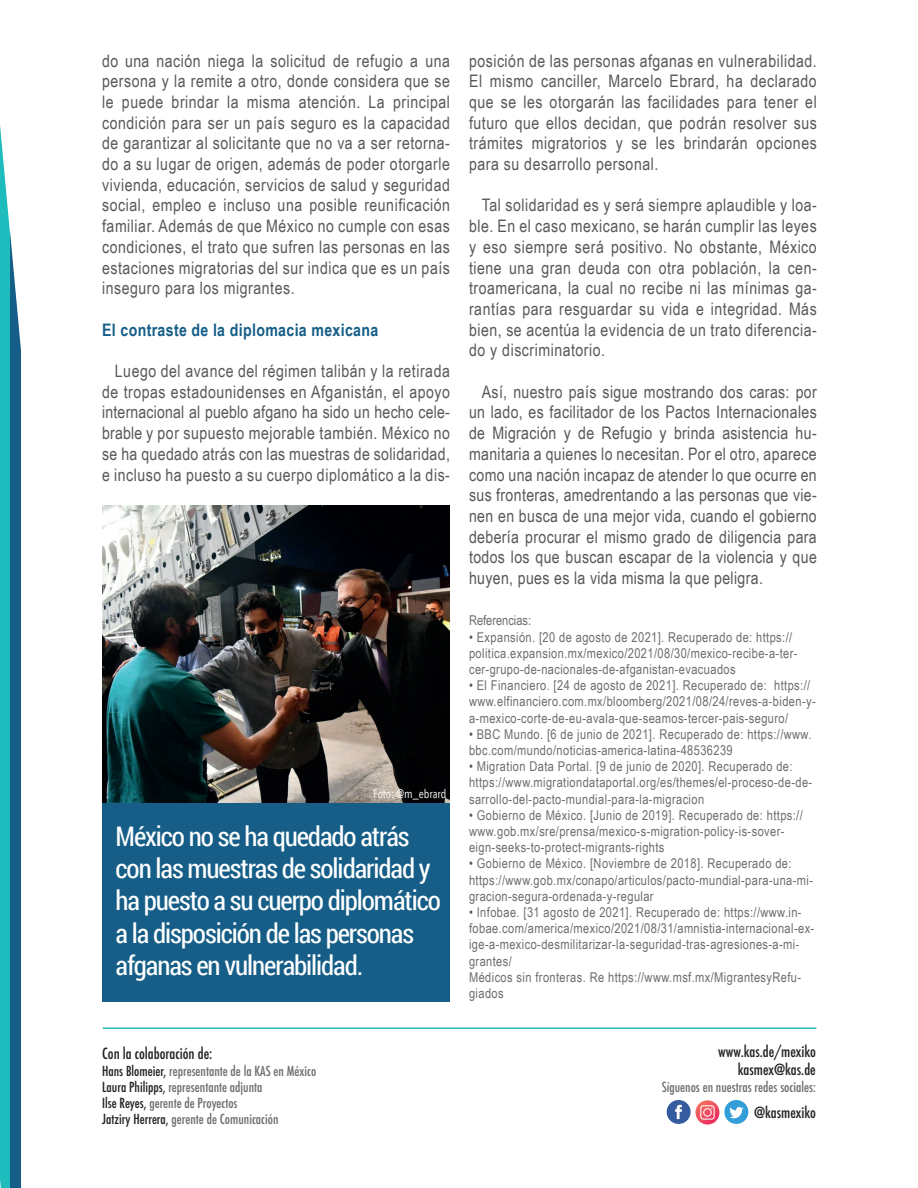
<style>
.page{position:relative;width:918px;height:1188px;background:#fff}
.page>*{position:absolute;margin:0;border:0;box-sizing:border-box;transform-origin:0 0}
.t1{font:27px/32.4px "Roboto Condensed";letter-spacing:-.04em;color:#fff}
.t2{font:17.25px/20.7px "Arial Narrow";letter-spacing:.03em;color:#57585a;text-align:justify}
.t3{font:700 17.25px "Arial Narrow";letter-spacing:.02em;color:#165e87}
.t4{font:500 condensed 15px/18px "Futura";color:#231f20;text-align:right}
.t5{font:13.5px/16.2px "Arial Narrow";letter-spacing:.03em;color:#6c6d70}
.t6{font:500 condensed 13.5px/16.2px "Futura";color:#6c6d70}
.t7{font:13.5px "Arial Narrow";color:#6c6d70}
.t8{font:12px "Avenir Next Condensed";color:#fff}
.s1{color:#231f20}
.s2{color:#57585a}
</style>
<div class="page">
<hr style="left:103px;top:1027px;width:713px;height:2px;background:#1ebcbc">
<div style="left:667px;top:1100px;width:24px;height:24px;background:#365b9e;border-radius:50%"></div>
<svg style="left:675px;top:1105px;width:7px;height:14px"></svg>
<svg style="left:696px;top:1100px;width:23px;height:25px"></svg>
<svg style="left:700px;top:1105px;width:15px;height:15px"></svg>
<div style="left:724px;top:1100px;width:24px;height:24px;background:#349ed8;border-radius:50%"></div>
<svg style="left:729px;top:1107px;width:14px;height:11px"></svg>
<svg style="left:0;top:125px;width:21px;height:1063px;background:#3299ab"></svg>
<div style="left:102px;top:802px;width:348px;height:200px;background:#165e87"></div>
<img style="left:102px;top:506px;width:348px;height:296px">
<p class="t2" style="left:102px;top:49px;width:349px">do una nación niega la solicitud de refugio a una persona y la remite a otro, donde considera que se le puede brindar la misma atención. La principal condición para ser un país seguro es la capacidad de garantizar al solicitante que no va a ser retorna&shy;do a su lugar de origen, además de poder otorgarle vivienda, educación, servicios de salud y seguridad social, empleo e incluso una posible reunificación familiar. Además de que México no cumple con esas condiciones, el trato que sufren las personas en las estaciones migratorias del sur indica que es un país inseguro para los migrantes.</p>
<p class="t3" style="left:102px;top:317px;width:278px">El contraste de la diplomacia mexicana</p>
<p class="t2" style="left:102px;top:360px;width:349px;text-indent:13px">Luego del avance del régimen talibán y la retirada de tropas estadounidenses en Afganistán, el apoyo internacional al pueblo afgano ha sido un hecho cele&shy;brable y por supuesto mejorable también. México no se ha quedado atrás con las muestras de solidaridad, e incluso ha puesto a su cuerpo diplomático a la dis-</p>
<p class="t8" style="left:373px;top:784px;width:75px">Foto: @m_ebrard</p>
<h1 class="t1" style="left:116px;top:819px;width:327px">México no se ha quedado atrás con las muestras de solidaridad y ha puesto a su cuerpo diplomático a la disposición de las personas afganas en vulnerabilidad.</h1>
<p class="t4" style="left:102px;top:1045px;width:112px">Con la colaboración de:</p>
<p class="t6" style="left:102px;top:1063px;width:216px"><span class="s1">Hans Blomeier,</span> representante de la KAS en México <span class="s1">Laura Philipps,</span> representante adjunta<br><span class="s1">Ilse Reyes,</span> gerente de Proyectos<br><span class="s1">Jatziry Herrera,</span> gerente de Comunicación</p>
<p class="t2" style="left:469px;top:49px;width:349px">posición de las personas afganas en vulnerabilidad.<br>El mismo canciller, Marcelo Ebrard, ha declarado que se les otorgarán las facilidades para tener el futuro que ellos decidan, que podrán resolver sus trámites migratorios y se les brindarán opciones para su desarrollo personal.</p>
<p class="t2" style="left:469px;top:194px;width:349px;text-indent:13px">Tal solidaridad es y será siempre aplaudible y loa&shy;ble. En el caso mexicano, se harán cumplir las leyes y eso siempre será positivo. No obstante, México tiene una gran deuda con otra población, la cen&shy;troamericana, la cual no recibe ni las mínimas ga&shy;rantías para resguardar su vida e integridad. Más bien, se acentúa la evidencia de un trato diferencia&shy;do y discriminatorio.</p>
<p class="t2" style="left:469px;top:381px;width:349px;text-indent:13px">Así, nuestro país sigue mostrando dos caras: por un lado, es facilitador de los Pactos Internacionales de Migración y de Refugio y brinda asistencia hu&shy;manitaria a quienes lo necesitan. Por el otro, aparece como una nación incapaz de atender lo que ocurre en sus fronteras, amedrentando a las personas que vie&shy;nen en busca de una mejor vida, cuando el gobierno debería procurar el mismo grado de diligencia para todos los que buscan escapar de la violencia y que huyen, pues es la vida misma la que peligra.</p>
<p class="t7" style="left:469px;top:611px;width:64px">Referencias:</p>
<p class="t5" style="left:469px;top:628px;width:330px"><span class="s2">•</span> Expansión. [20 de agosto de 2021]. Recuperado de: https:// politica.expansion.mx/mexico/2021/08/30/mexico-recibe-a-ter&shy;cer-grupo-de-nacionales-de-afganistan-evacuados</p>
<p class="t5" style="left:469px;top:677px;width:348px"><span class="s2">•</span> El Financiero. [24 de agosto de 2021]. Recuperado de: https:// www.elfinanciero.com.mx/bloomberg/2021/08/24/reves-a-biden-y&shy;a-mexico-corte-de-eu-avala-que-seamos-tercer-pais-seguro/</p>
<p class="t5" style="left:469px;top:726px;width:344px"><span class="s2">•</span> BBC Mundo. [6 de junio de 2021]. Recuperado de: https://www. bbc.com/mundo/noticias-america-latina-48536239</p>
<p class="t5" style="left:469px;top:758px;width:345px"><span class="s2">•</span> Migration Data Portal. [9 de junio de 2020]. Recuperado de: https://www.migrationdataportal.org/es/themes/el-proceso-de-de&shy;sarrollo-del-pacto-mundial-para-la-migracion</p>
<p class="t5" style="left:469px;top:807px;width:335px"><span class="s2">•</span> Gobierno de México. [Junio de 2019]. Recuperado de: https:// www.gob.mx/sre/prensa/mexico-s-migration-policy-is-sover&shy;eign-seeks-to-protect-migrants-rights</p>
<p class="t5" style="left:469px;top:855px;width:346px"><span class="s2">•</span> Gobierno de México. [Noviembre de 2018]. Recuperado de: https://www.gob.mx/conapo/articulos/pacto-mundial-para-una-mi&shy;gracion-segura-ordenada-y-regular</p>
<p class="t5" style="left:469px;top:904px;width:347px"><span class="s2">•</span> Infobae. [31 agosto de 2021]. Recuperado de: https://www.in&shy;fobae.com/america/mexico/2021/08/31/amnistia-internacional-ex&shy;ige-a-mexico-desmilitarizar-la-seguridad-tras-agresiones-a-mi&shy;grantes/<br>Médicos sin fronteras. Re https://www.msf.mx/MigrantesyRefu&shy;giados</p>
<p class="t4" style="left:718px;top:1043px;width:99px">www.kas.de/mexiko kasmex@kas.de</p>
<p class="t6" style="left:662px;top:1079px;width:156px">Síguenos en nuestras redes sociales:</p>
<p class="t4" style="left:754px;top:1103px;width:63px">@kasmexiko</p>
</div>
